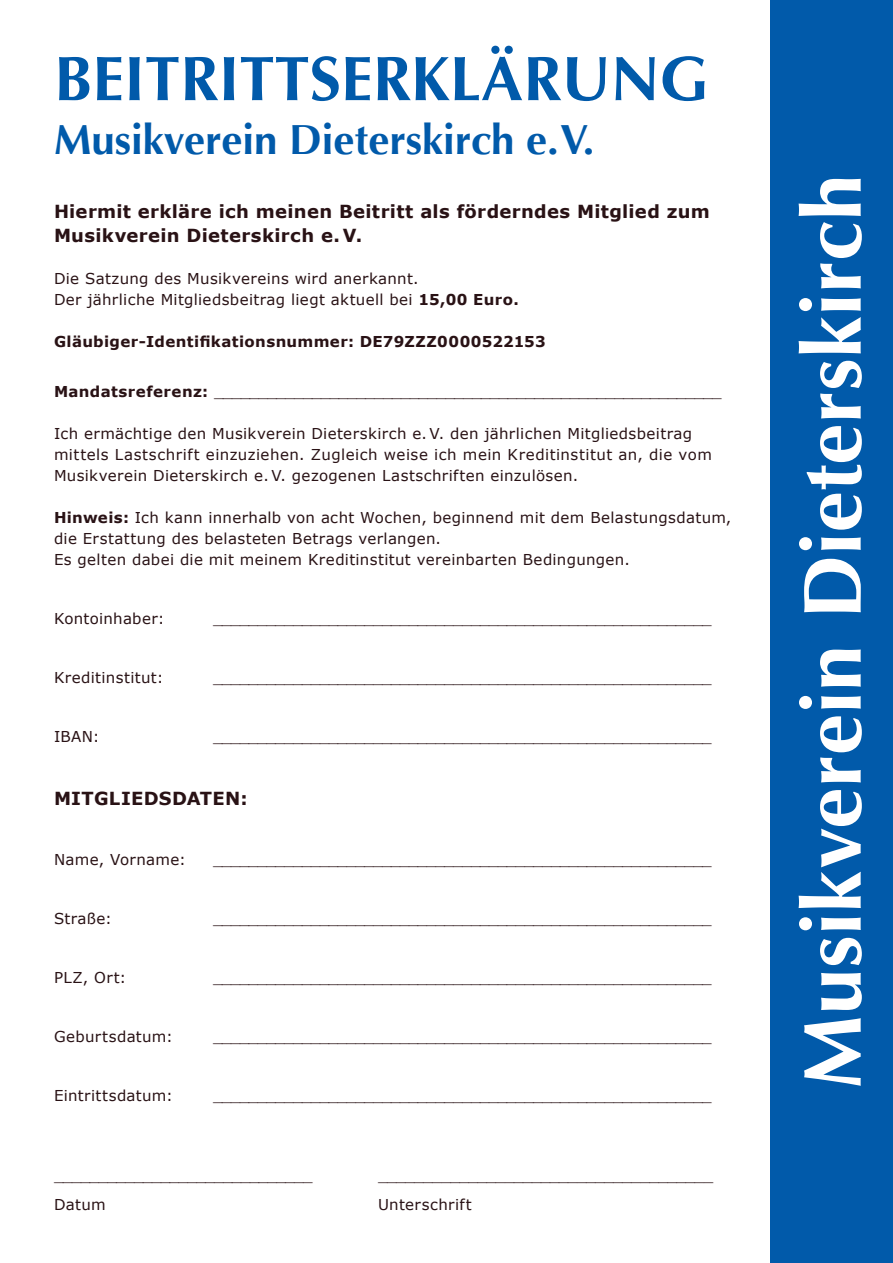
<style>
.page{position:relative;width:893px;height:1263px;background:#fff}
.page>*{position:absolute;margin:0;border:0;box-sizing:border-box;transform-origin:0 0}
.t1{font:700 82.5px "Optima";color:#fff}
.t2{font:700 63px "Optima";color:#015aaa}
.t3{font:700 42px "Optima";color:#015aaa}
.t4{font:700 18px/24px "Verdana";letter-spacing:.015em;color:#291215}
.t5{font:15px/21px "Verdana";letter-spacing:.025em;color:#291215}
.t6{font:700 15px "Verdana";letter-spacing:.02em;color:#291215}
.s1{font-weight:700}
</style>
<div class="page">
<div style="left:770px;top:0;width:123px;height:1263px;background:#015aaa"></div>
<h2 class="t2" style="left:54px;top:42px;width:656px">Beitrittserklärung</h2>
<h3 class="t3" style="left:54px;top:115px;width:542px">Musikverein Dieterskirch e.V.</h3>
<p class="t4" style="left:54px;top:199px;width:657px">Hiermit erkläre ich meinen Beitritt als förderndes Mitglied zum<br>Musikverein Dieterskirch e. V.</p>
<p class="t5" style="left:54px;top:268px;width:466px">Die Satzung des Musikvereins wird anerkannt.<br>Der jährliche Mitgliedsbeitrag liegt aktuell bei <span class="s1">15,00 Euro.</span></p>
<p class="t6" style="left:54px;top:332px;width:493px">Gläubiger-Identifikationsnummer: DE79ZZZ0000522153</p>
<p class="t5" style="left:54px;top:382px;width:669px"><span class="s1">Mandatsreferenz:</span> _________________________________________________________</p>
<p class="t5" style="left:54px;top:424px;width:659px">Ich ermächtige den Musikverein Dieterskirch e.V. den jährlichen Mitgliedsbeitrag mittels Lastschrift einzuziehen. Zugleich weise ich mein Kreditinstitut an, die vom<br>Musikverein Dieterskirch e.V. gezogenen Lastschriften einzulösen.</p>
<p class="t5" style="left:54px;top:508px;width:679px"><span class="s1">Hinweis:</span> Ich kann innerhalb von acht Wochen, beginnend mit dem Belastungsdatum, die Erstattung des belasteten Betrags verlangen.<br>Es gelten dabei die mit meinem Kreditinstitut vereinbarten Bedingungen.</p>
<p class="t5" style="left:54px;top:609px;width:112px">Kontoinhaber:</p>
<p class="t5" style="left:54px;top:668px;width:111px">Kreditinstitut:</p>
<p class="t5" style="left:54px;top:727px;width:47px">IBAN:</p>
<p class="t5" style="left:213px;top:609px;width:500px">________________________________________________________</p>
<p class="t5" style="left:213px;top:668px;width:500px">________________________________________________________</p>
<p class="t5" style="left:213px;top:727px;width:500px">________________________________________________________</p>
<p class="t4" style="left:54px;top:787px;width:80px">Mitglied</p>
<p class="t4" style="left:159px;top:787px;width:90px">sdate n:</p>
<p class="t5" style="left:54px;top:849px;width:133px">Name, Vorname:</p>
<p class="t5" style="left:54px;top:908px;width:60px">Straße:</p>
<p class="t5" style="left:54px;top:967px;width:74px">PLZ, Ort:</p>
<p class="t5" style="left:54px;top:1026px;width:120px">Geburtsdatum:</p>
<p class="t5" style="left:54px;top:1085px;width:120px">Eintrittsdatum:</p>
<p class="t5" style="left:213px;top:849px;width:500px">________________________________________________________</p>
<p class="t5" style="left:213px;top:908px;width:500px">________________________________________________________</p>
<p class="t5" style="left:213px;top:967px;width:500px">________________________________________________________</p>
<p class="t5" style="left:213px;top:1026px;width:500px">________________________________________________________</p>
<p class="t5" style="left:213px;top:1085px;width:500px">________________________________________________________</p>
<p class="t5" style="left:54px;top:1165px;width:260px">_____________________________</p>
<p class="t5" style="left:378px;top:1165px;width:337px">_____________________________________</p>
<p class="t5" style="left:54px;top:1194px;width:53px">Datum</p>
<p class="t5" style="left:378px;top:1194px;width:95px">Unterschrift</p>
<h1 class="t1" style="left:785px;top:1089px;width:916px;rotate:-90deg">Musikverein Dieterskirch</h1>
</div>
